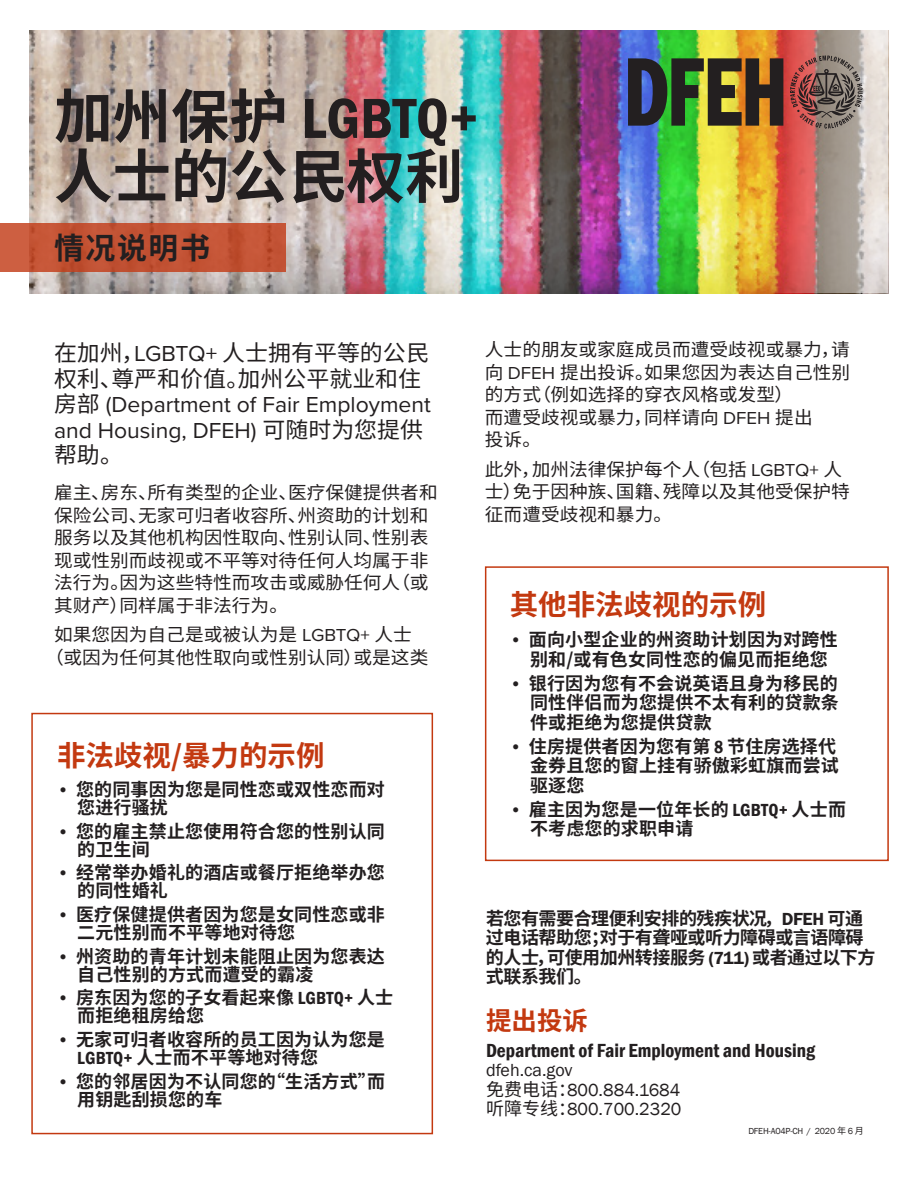
<style>
.page{position:relative;width:918px;height:1188px;background:#fff}
.page>*{position:absolute;margin:0;border:0;box-sizing:border-box;transform-origin:0 0}
.t1{font:700 58.5px/60px "Noto Sans CJ Ksc";color:#231f20}
.t2{font:700 30px "Noto Sans CJ Ksc";letter-spacing:.05em;color:#231f20}
.t3{font:700 28.5px "Noto Sans CJ Ksc";color:#c33910}
.t4{font:700 25.5px "Noto Sans CJ Ksc";color:#c33910}
.t5{font:22.5px/25.5px "Proxima Nova";color:#231f20}
.t6{font:600 condensed 19.5px "Franklin Gothic";color:#231f20}
.t7{font:18px/22.5px "Noto Sans CJ Ksc";color:#231f20;scale:1.04 1}
.LI_Label{font:700 18px "Noto Sans CJ Ksc";letter-spacing:.01em;color:#231f20}
.LI_Title{font:700 18px/19.5px "Noto Sans CJ Ksc";letter-spacing:.01em;color:#231f20}
.LI_Title-2{font:700 18px/19.5px "Noto Sans CJ Ksc";letter-spacing:-.025em;color:#231f20}
.t8{font:18px/19.5px "Franklin Gothic";color:#231f20}
.t9{font:9px "Franklin Gothic";letter-spacing:-.025em;color:#231f20}
.s1{font-family:"Franklin Gothic";font-weight:600;font-stretch:condensed}
.s2{font-family:"Noto Sans CJ Ksc"}
.s3{font-family:"Proxima Nova"}
.s4{font-family:"Franklin Gothic";font-weight:600}
</style>
<div class="page">
<div style="left:485px;top:566px;width:404px;height:295px;border:2px solid #c33910"></div>
<img style="left:30px;top:30px;width:736px;height:263px">
<svg style="left:766px;top:30px;width:122px;height:263px;background:#ca9587"></svg>
<div style="left:0;top:223px;width:286px;height:49px;background:#c45435"></div>
<svg style="left:790px;top:56px;width:73px;height:73px;background:#8e6661"></svg>
<svg style="left:628px;top:58px;width:155px;height:68px;background:#4d522e"></svg>
<div style="left:31px;top:713px;width:402px;height:421px;border:2px solid #c33910"></div>
<h1 class="t1" style="left:54px;top:88px;width:426px">加州保护 <span class="s1">LGBTQ+</span>人士的公民权利</h1>
<h2 class="t2" style="left:54px;top:232px;width:157px">情况说明书</h2>
<p class="t5" style="left:54px;top:340px;width:378px"><span class="s2">在加州，</span>LGBTQ+ <span class="s2">人士拥有平等的公民权利、尊严和价值。加州公平就业和住房部</span> (Department of Fair Employment and Housing, DFEH) <span class="s2">可随时为您提供帮助。</span></p>
<p class="t7" style="left:54px;top:482px;width:370px">雇主、房东、所有类型的企业、医疗保健提供者和保险公司、无家可归者收容所、州资助的计划和服务以及其他机构因性取向、性别认同、性别表现或性别而歧视或不平等对待任何人均属于非法行为。因为这些特性而攻击或威胁任何人（或其财产）同样属于非法行为。</p>
<p class="t7" style="left:45px;top:624px;width:370px;text-align:center">如果您因为自己是或被认为是 <span class="s3">LGBTQ+</span> 人士<br>（或因为任何其他性取向或性别认同）或是这类</p>
<h3 class="t3" style="left:57px;top:739px;width:269px">非法歧视/暴力的示例</h3>
<p class="LI_Label" style="left:57px;top:779px;width:329px"><span class="s1">•</span> 您的同事因为您是同性恋或双性恋而对</p>
<p class="LI_Title" style="left:77px;top:798px;width:92px">您进行骚扰</p>
<p class="LI_Label" style="left:57px;top:821px;width:329px"><span class="s1">•</span> 您的雇主禁止您使用符合您的性别认同</p>
<p class="LI_Title" style="left:77px;top:840px;width:74px">的卫生间</p>
<p class="LI_Label" style="left:57px;top:863px;width:329px"><span class="s1">•</span> 经常举办婚礼的酒店或餐厅拒绝举办您</p>
<p class="LI_Title" style="left:77px;top:881px;width:92px">的同性婚礼</p>
<p class="LI_Label" style="left:57px;top:904px;width:329px"><span class="s1">•</span> 医疗保健提供者因为您是女同性恋或非</p>
<p class="LI_Title" style="left:77px;top:923px;width:219px">二元性别而不平等地对待您</p>
<p class="LI_Label" style="left:57px;top:946px;width:329px"><span class="s1">•</span> 州资助的青年计划未能阻止因为您表达</p>
<p class="LI_Title" style="left:77px;top:965px;width:238px">自己性别的方式而遭受的霸凌</p>
<p class="LI_Label" style="left:57px;top:988px;width:338px"><span class="s1">•</span> 房东因为您的子女看起来像 <span class="s1">LGBTQ+</span> 人士</p>
<p class="LI_Title" style="left:77px;top:1006px;width:129px">而拒绝租房给您</p>
<p class="LI_Label" style="left:57px;top:1029px;width:329px"><span class="s1">•</span> 无家可归者收容所的员工因为认为您是</p>
<p class="LI_Title" style="left:77px;top:1048px;width:242px"><span class="s1">LGBTQ+</span> 人士而不平等地对待您</p>
<p class="LI_Label" style="left:57px;top:1071px;width:330px"><span class="s1">•</span> 您的邻居因为不认同您的“生活方式”而</p>
<p class="LI_Title" style="left:77px;top:1090px;width:147px">用钥匙刮损您的车</p>
<p class="t7" style="left:485px;top:339px;width:353px">人士的朋友或家庭成员而遭受歧视或暴力，请向 <span class="s3">DFEH</span> 提出投诉。如果您因为表达自己性别的方式（例如选择的穿衣风格或发型）<br>而遭受歧视或暴力，同样请向 <span class="s3">DFEH</span> 提出<br>投诉。</p>
<p class="t7" style="left:485px;top:458px;width:352px">此外，加州法律保护每个人（包括 <span class="s3">LGBTQ+</span> 人士）免于因种族、国籍、残障以及其他受保护特征而遭受歧视和暴力。</p>
<h3 class="t3" style="left:510px;top:589px;width:258px">其他非法歧视的示例</h3>
<p class="LI_Label" style="left:510px;top:629px;width:329px"><span class="s1">•</span> 面向小型企业的州资助计划因为对跨性</p>
<p class="LI_Title" style="left:530px;top:650px;width:299px">别和/或有色女同性恋的偏见而拒绝您</p>
<p class="LI_Label" style="left:510px;top:673px;width:329px"><span class="s1">•</span> 银行因为您有不会说英语且身为移民的</p>
<p class="LI_Title" style="left:530px;top:693px;width:310px">同性伴侣而为您提供不太有利的贷款条件或拒绝为您提供贷款</p>
<p class="LI_Label" style="left:510px;top:736px;width:328px"><span class="s1">•</span> 住房提供者因为您有第 <span class="s1">8</span> 节住房选择代</p>
<p class="LI_Title" style="left:530px;top:756px;width:310px">金券且您的窗上挂有骄傲彩虹旗而尝试驱逐您</p>
<p class="LI_Label" style="left:510px;top:799px;width:338px"><span class="s1">•</span> 雇主因为您是一位年长的 <span class="s1">LGBTQ+</span> 人士而</p>
<p class="LI_Title" style="left:530px;top:819px;width:165px">不考虑您的求职申请</p>
<p class="LI_Title-2" style="left:486px;top:909px;width:391px">若您有需要合理便利安排的残疾状况，<span class="s4">DFEH</span> 可通过电话帮助您；对于有聋哑或听力障碍或言语障碍的人士，可使用加州转接服务 <span class="s4">(711)</span> 或者通过以下方式联系我们。</p>
<h3 class="t4" style="left:486px;top:1007px;width:103px">提出投诉</h3>
<p class="t6" style="left:486px;top:1037px;width:330px">Department of Fair Employment and Housing</p>
<p class="t8" style="left:486px;top:1061px;width:197px">dfeh.ca.gov<br><span class="s2">免费电话：</span>800.884.1684<span class="s2">听障专线：</span>800.700.2320</p>
<p class="t9" style="left:748px;top:1125px;width:117px">DFEH-A04P-CH / 2020 <span class="s2">年</span> 6 <span class="s2">月</span></p>
</div>
